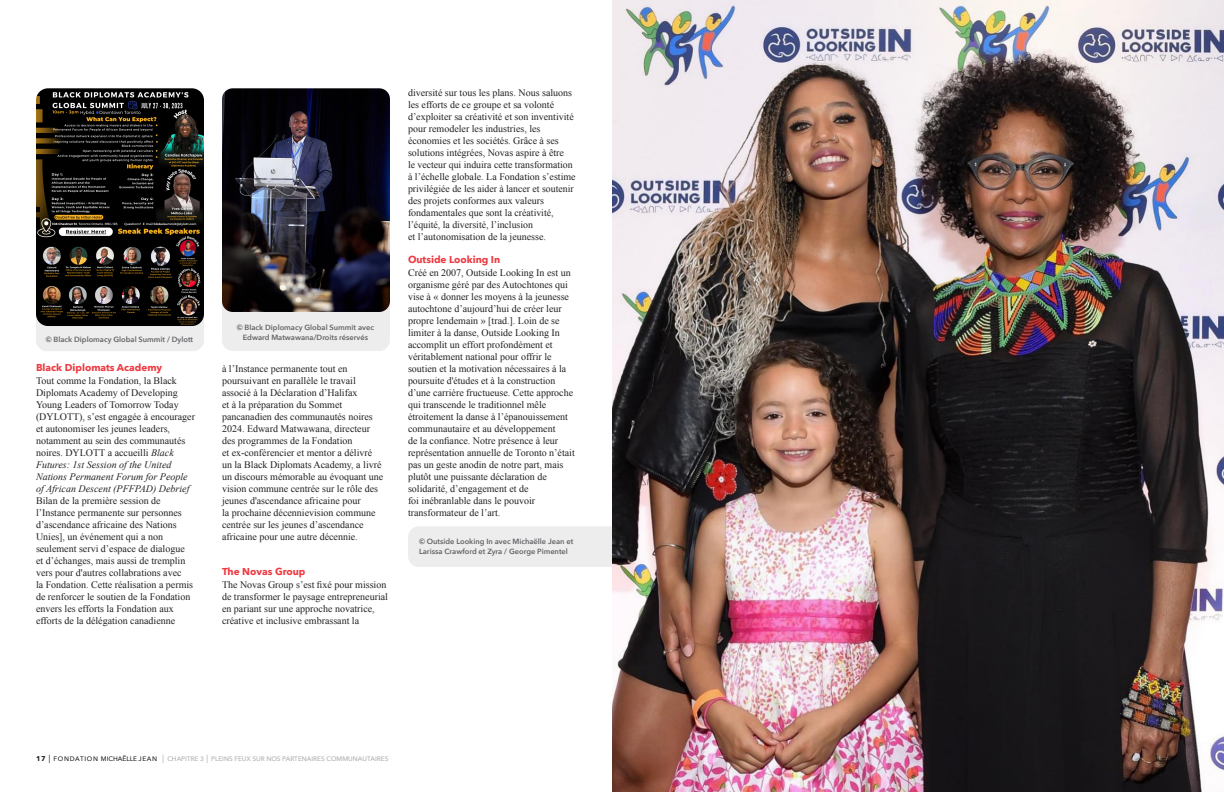
<style>
.page{position:relative;width:1224px;height:792px;background:#fff}
.page>*{position:absolute;margin:0;border:0;box-sizing:border-box;transform-origin:0 0}
.t1{font:10px/12px "Times New Roman";color:#231f20}
.t2{font:700 10px "Avenir Next";color:#ee3a41}
.t3{font:600 7.5px/10px "Avenir Next";color:#636366}
.t4{font:500 6.5px "Avenir Next";color:#adaeb2}
.s1{font-style:italic}
.s2{font-weight:700;font-size:7px;color:#231f20}
.s3{font-size:8.4px;color:#231f20}
.s4{color:#231f20}
.s5{font-size:8.4px}
</style>
<div class="page">
<div style="left:408px;top:526px;width:228px;height:41px;background:#ededee;border-radius:11px"></div>
<div style="left:222px;top:273px;width:168px;height:78px;background:#ededee;border-radius:11px"></div>
<img style="left:612px;top:0;width:612px;height:792px">
<img style="left:222px;top:88px;width:168px;height:224px">
<div style="left:36px;top:285px;width:168px;height:66px;background:#ededee;border-radius:11px"></div>
<img style="left:36px;top:88px;width:168px;height:238px">
<p class="t3" style="left:237px;top:322px;width:139px">© Black Diplomacy Global Summit avec</p>
<p class="t3" style="left:46px;top:334px;width:149px">© Black Diplomacy Global Summit / Dylott</p>
<p class="t3" style="left:243px;top:332px;width:127px">Edward Matwawana/Droits réservés</p>
<p class="t2" style="left:36px;top:359px;width:128px">Black Diplomats Academy</p>
<p class="t1" style="left:36px;top:375px;width:161px">Tout comme la Fondation, la Black Diplomats Academy of Developing Young Leaders of Tomorrow Today (DYLOTT), s’est engagée à encourager et autonomiser les jeunes leaders, notamment au sein des communautés noires. DYLOTT a accueilli <span class="s1">Black Futures: 1st Session of the United Nations Permanent Forum for People of African Descent (PFFPAD) Debrief </span>Bilan de la première session de l’Instance permanente sur personnes d’ascendance africaine des Nations Unies], un événement qui a non seulement servi d’espace de dialogue<br>et d’échanges, mais aussi de tremplin vers pour d'autres collabrations avec<br>la Fondation. Cette réalisation a permis de renforcer le soutien de la Fondation envers les efforts la Fondation aux efforts de la délégation canadienne</p>
<p class="t1" style="left:222px;top:363px;width:163px">à l’Instance permanente tout en poursuivant en parallèle le travail associé à la Déclaration d’Halifax<br>et à la préparation du Sommet pancanadien des communautés noires 2024. Edward Matwawana, directeur des programmes de la Fondation<br>et ex-conférencier et mentor a délivré un la Black Diplomats Academy, a livré un discours mémorable au évoquant une vision commune centrée sur le rôle des jeunes d'ascendance africaine pour<br>la prochaine décennievision commune centrée sur les jeunes d’ascendance africaine pour une autre décennie.</p>
<p class="t2" style="left:222px;top:563px;width:85px">The Novas Group</p>
<p class="t1" style="left:222px;top:579px;width:168px">The Novas Group s’est fixé pour mission de transformer le paysage entrepreneurial en pariant sur une approche novatrice, créative et inclusive embrassant la</p>
<p class="t1" style="left:408px;top:86px;width:169px">diversité sur tous les plans. Nous saluons les efforts de ce groupe et sa volonté d’exploiter sa créativité et son inventivité pour remodeler les industries, les économies et les sociétés. Grâce à ses solutions intégrées, Novas aspire à être<br>le vecteur qui induira cette transformation à l’échelle globale. La Fondation s’estime privilégiée de les aider à lancer et soutenir des projets conformes aux valeurs fondamentales que sont la créativité, l’équité, la diversité, l’inclusion<br>et l’autonomisation de la jeunesse.</p>
<p class="t2" style="left:408px;top:251px;width:94px">Outside Looking In</p>
<p class="t1" style="left:408px;top:266px;width:168px">Créé en 2007, Outside Looking In est un organisme géré par des Autochtones qui vise à « donner les moyens à la jeunesse autochtone d’aujourd’hui de créer leur propre lendemain » [trad.]. Loin de se limiter à la danse, Outside Looking In accomplit un effort profondément et véritablement national pour offrir le soutien et la motivation nécessaires à la poursuite d'études et à la construction d’une carrière fructueuse. Cette approche qui transcende le traditionnel mêle étroitement la danse à l’épanouissement communautaire et au développement<br>de la confiance. Notre présence à leur représentation annuelle de Toronto n’était pas un geste anodin de notre part, mais plutôt une puissante déclaration de solidarité, d’engagement et de<br>foi inébranlable dans le pouvoir transformateur de l’art.</p>
<p class="t3" style="left:419px;top:536px;width:156px">© Outside Looking In avec Michaëlle Jean et<br>Larissa Crawford et Zyra / George Pimentel</p>
<p class="t4" style="left:36px;top:753px;width:354px"><span class="s2">17</span> <span class="s3">|</span> <span class="s4">FONDATION MICHAËLLE JEAN</span> <span class="s5">|</span> CHAPITRE 3 <span class="s5">|</span> PLEINS FEUX SUR NOS PARTENAIRES COMMUNAUTAIRES</p>
</div>
